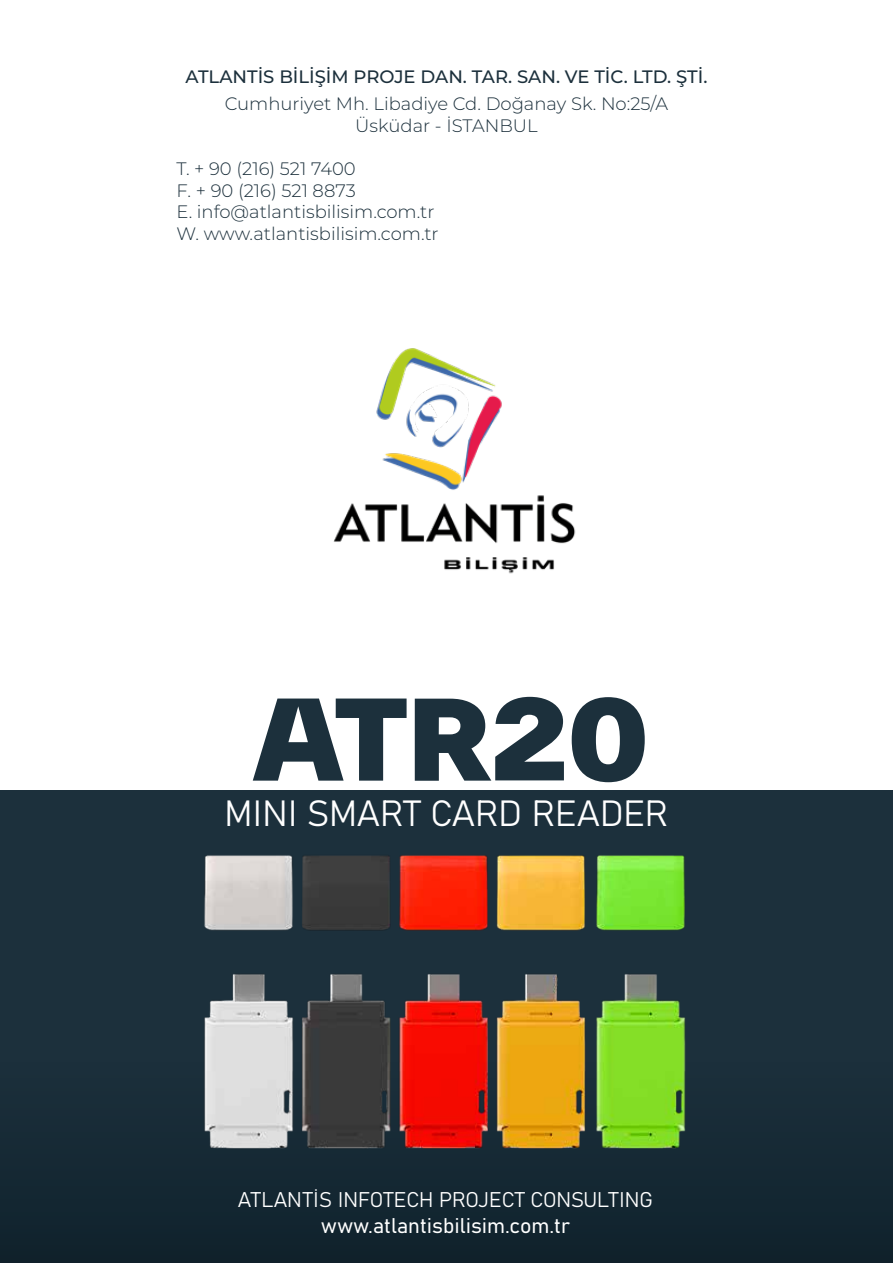
<style>
.page{position:relative;width:893px;height:1263px;background:#fff}
.page>*{position:absolute;margin:0;border:0;box-sizing:border-box;transform-origin:0 0}
.t1{font:900 108px "TWK Everett";color:#1c303c}
.t2{font:36px "Bahnschrift";color:#fff}
.t3{font:21px/25.2px "Bahnschrift";color:#fff;text-align:center}
.t4{font:300 18px/21.6px "Montserrat";color:#1c303c;text-align:center}
.t5{font:500 18px "Montserrat";color:#1c303c}
</style>
<div class="page">
<div style="left:0;top:791px;width:893px;height:472px;background:linear-gradient(to right,#182b36,#182b36)"></div>
<img style="left:204px;top:855px;width:482px;height:294px">
<img style="left:333px;top:348px;width:243px;height:226px">
<p class="t5" style="left:185px;top:64px;width:523px">ATLANTİS BİLİŞİM PROJE DAN. TAR. SAN. VE TİC. LTD. ŞTİ.</p>
<p class="t4" style="left:225px;top:93px;width:445px">Cumhuriyet Mh. Libadiye Cd. Doğanay Sk. No:25/A<br>Üsküdar - İSTANBUL</p>
<p class="t4" style="left:176px;top:157px;width:264px;text-align:left">T. + 90 (216) 521 7400<br>F. + 90 (216) 521 8873<br>E. info@atlantisbilisim.com.tr<br>W. www.atlantisbilisim.com.tr</p>
<h1 class="t1" style="left:253px;top:660px;width:397px">ATR20</h1>
<h2 class="t2" style="left:225px;top:786px;width:445px">MINI SMART CARD READER</h2>
<p class="t3" style="left:238px;top:1186px;width:417px">ATLANTİS INFOTECH PROJECT CONSULTING www.atlantisbilisim.com.tr</p>
</div>
